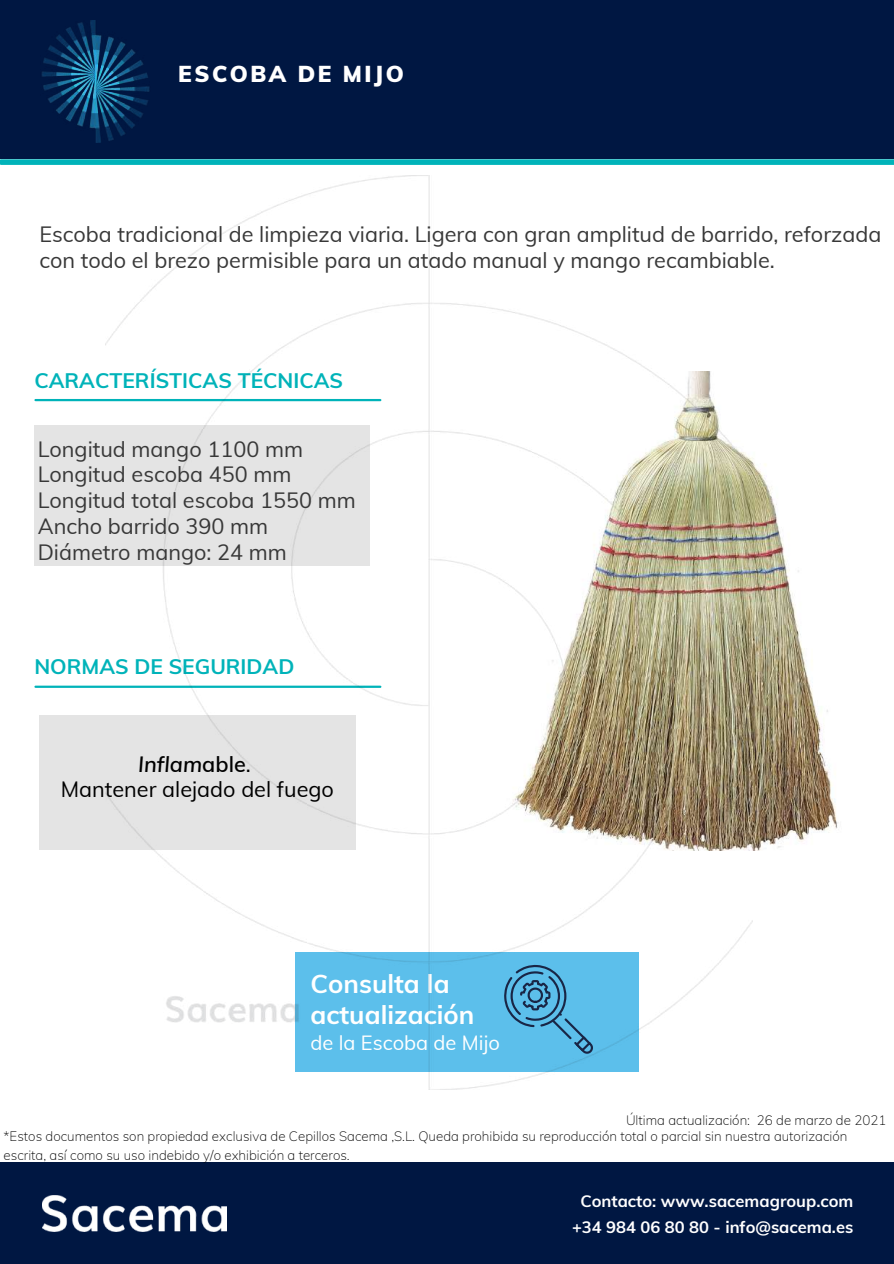
<style>
.page{position:relative;width:894px;height:1264px;background:#fff}
.page>*{position:absolute;margin:0;border:0;box-sizing:border-box;transform-origin:0 0}
.t1{font:700 25.8px/31.3px "Muli";color:#fff}
.t2{font:900 22.5px "Muli";letter-spacing:.11em;color:#fff}
.t3{font:21.6px/26px "Muli";color:#383838}
.t4{font:21.6px/26px "Muli";color:#000;text-align:center}
.t5{font:700 21px "Muli";color:#00b3b9}
.t6{font:20.1px "Muli";color:#fff}
.t7{font:700 16.5px/26px "Muli";color:#fff;text-align:center}
.t8{font:200 13.35px/18.8px "Muli";color:#000}
.s1{font-weight:600;font-style:italic}
.s2{font-weight:600}
</style>
<div class="page">
<div style="left:0;top:0;width:893px;height:159px;background:#001742"></div>
<img style="left:42px;top:20px;width:108px;height:122px">
<div style="left:1px;top:159px;width:892px;height:6px;background:#00b3b9"></div>
<div style="left:0;top:1162px;width:893px;height:101px;background:#001742"></div>
<img style="left:42px;top:1195px;width:184px;height:36px">
<div style="left:34px;top:425px;width:336px;height:140px;background:#e4e4e4"></div>
<hr style="left:35px;top:399px;width:345px;height:2px;background:#00b3b9">
<img style="left:752px;top:457px;width:86px;height:393px">
<div style="left:39px;top:715px;width:316px;height:135px;background:#e4e4e4"></div>
<hr style="left:35px;top:685px;width:345px;height:3px;background:#00b3b9">
<img style="left:106px;top:176px;width:646px;height:913px">
<p class="t2" style="left:178px;top:60px;width:227px">ESCOBA DE MIJO</p>
<p class="t3" style="left:39px;top:221px;width:843px">Escoba tradicional de limpieza viaria. Ligera con gran amplitud de barrido, reforzada con todo el brezo permisible para un atado manual y mango recambiable.</p>
<p class="t5" style="left:34px;top:366px;width:310px">CARACTERÍSTICAS TÉCNICAS</p>
<p class="t3" style="left:38px;top:435px;width:319px">Longitud mango 1100 mm<br>Longitud escoba 450 mm<br>Longitud total escoba 1550 mm<br>Ancho barrido 390 mm<br>Diámetro mango: 24 mm</p>
<p class="t5" style="left:34px;top:653px;width:261px">NORMAS DE SEGURIDAD</p>
<p class="t4" style="left:61px;top:750px;width:274px"><span class="s1">Inflam</span><span class="s2">able</span>.<br>Mantener alejado del fuego</p>
<p class="t1" style="left:310px;top:967px;width:165px">Consulta la actualización</p>
<p class="t6" style="left:310px;top:1029px;width:191px">de la Escoba de Mijo</p>
<p class="t8" style="left:625px;top:1110px;width:262px">Última actualización: 26 de marzo de 2021</p>
<p class="t8" style="left:4px;top:1126px;width:845px">*Estos documentos son propiedad exclusiva de Cepillos Sacema ,S.L. Queda prohibida su reproducción total o parcial sin nuestra autorización escrita, así como su uso indebido y/o exhibición a terceros.</p>
<p class="t7" style="left:572px;top:1187px;width:283px">Contacto: www.sacemagroup.com +34 984 06 80 80 - info@sacema.es</p>
</div>
